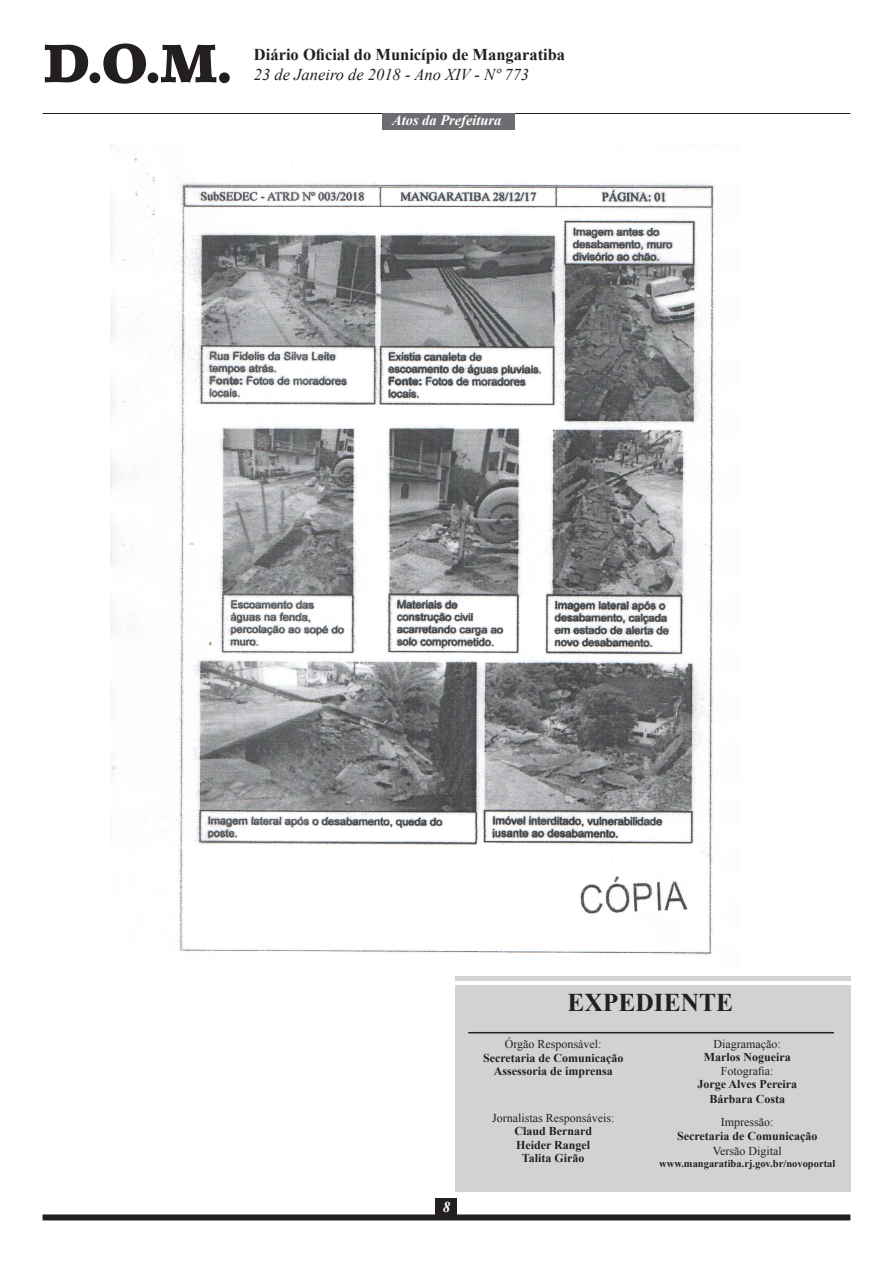
<style>
.page{position:relative;width:893px;height:1263px;background:#fff}
.page>*{position:absolute;margin:0;border:0;box-sizing:border-box;transform-origin:0 0}
.t1{font:900 53.1px "Lino Letter Std";color:#231f20}
.t2{font:700 25.5px "Times New Roman";color:#231f20}
.t3{font:700 16.5px "Times New Roman";color:#231f20}
.t4{font:italic 16.5px "Times New Roman";color:#231f20}
.t5{font:italic 700 15px "Times New Roman";color:#fff}
.t6{font:italic 700 14.4px "Times New Roman";color:#fff}
.t7{font:700 12px "Times New Roman";color:#231f20}
.t8{font:12px "Times New Roman";color:#231f20}
.t9{font:700 10.5px "Times New Roman";color:#231f20}
</style>
<div class="page">
<hr style="left:43px;top:113px;width:807px;height:1px;background:#231f20">
<div style="left:43px;top:1214px;width:807px;height:6px;background:#231f20"></div>
<div style="left:436px;top:1198px;width:21px;height:17px;background:#231f20"></div>
<div style="left:383px;top:113px;width:132px;height:17px;background:#6c6d70"></div>
<div style="left:455px;top:985px;width:395px;height:206px;background:#d1d2d4"></div>
<hr style="left:468px;top:1032px;width:366px;height:1px;background:#231f20">
<div style="left:455px;top:976px;width:395px;height:5px;background:#d1d2d4"></div>
<img style="left:111px;top:148px;width:604px;height:807px">
<h1 class="t1" style="left:43px;top:31px;width:191px">D.O.M.</h1>
<h3 class="t3" style="left:254px;top:43px;width:313px">Diário Oficial do Município de Mangaratiba</h3>
<h3 class="t4" style="left:254px;top:63px;width:277px">23 de Janeiro de 2018 - Ano XIV - Nº 773</h3>
<p class="t6" style="left:392px;top:112px;width:111px">Atos da Prefeitura</p>
<p class="t5" style="left:443px;top:1196px;width:9px">82</p>
<p class="t2" style="left:567px;top:984px;width:167px">EXPEDIENTE</p>
<p class="t8" style="left:505px;top:1036px;width:98px">Órgão Responsável:</p>
<p class="t7" style="left:483px;top:1049px;width:142px">Secretaria de Comunicação</p>
<p class="t7" style="left:494px;top:1063px;width:121px">Assessoria de imprensa</p>
<p class="t8" style="left:492px;top:1109px;width:124px">Jornalistas Responsáveis:</p>
<p class="t7" style="left:514px;top:1123px;width:79px">Claud Bernard</p>
<p class="t7" style="left:516px;top:1136px;width:76px">Heider Rangel</p>
<p class="t7" style="left:522px;top:1150px;width:64px">Talita Girão</p>
<p class="t8" style="left:714px;top:1035px;width:69px">Diagramação:</p>
<p class="t7" style="left:704px;top:1049px;width:88px">Marlos Nogueira</p>
<p class="t8" style="left:721px;top:1062px;width:54px">Fotografia:</p>
<p class="t7" style="left:697px;top:1076px;width:101px">Jorge Alves Pereira</p>
<p class="t7" style="left:709px;top:1090px;width:77px">Bárbara Costa</p>
<p class="t8" style="left:721px;top:1114px;width:54px">Impressão:</p>
<p class="t7" style="left:677px;top:1128px;width:142px">Secretaria de Comunicação</p>
<p class="t8" style="left:713px;top:1143px;width:70px">Versão Digital</p>
<p class="t9" style="left:659px;top:1156px;width:178px">www.mangaratiba.rj.gov.br/novoportal</p>
</div>
